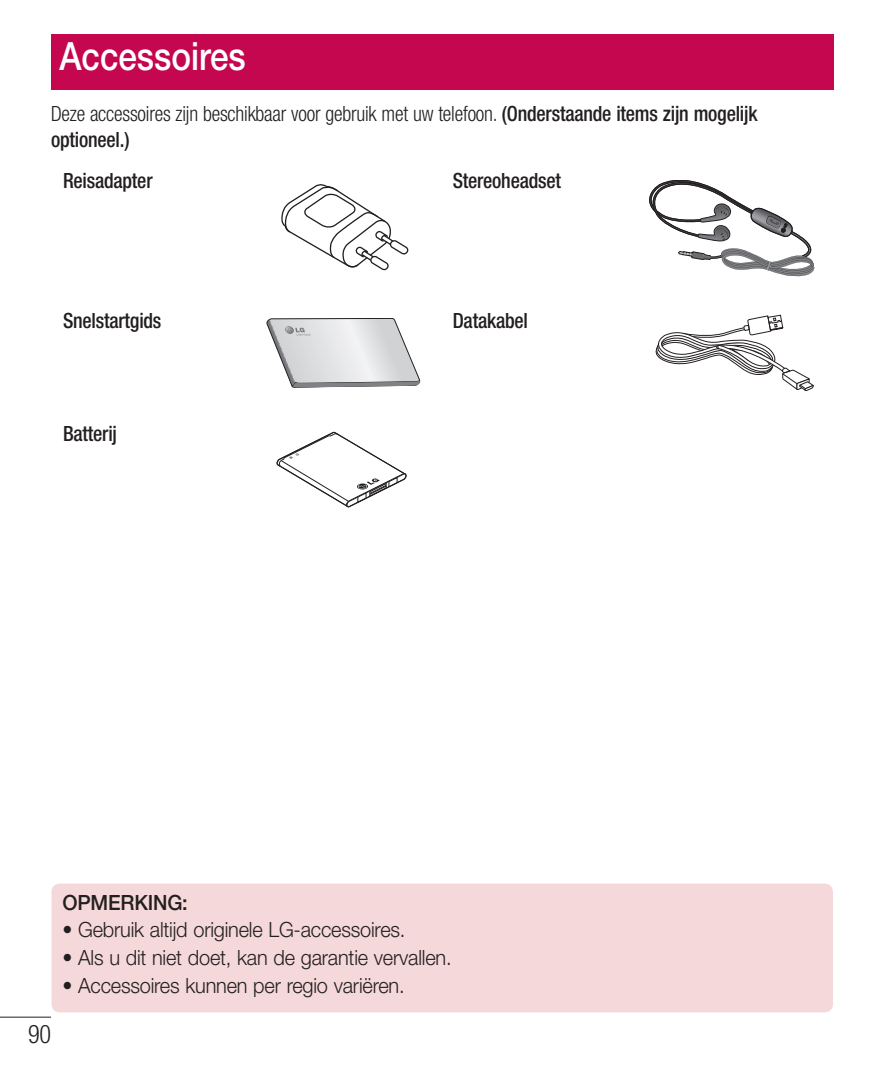
<style>
.page{position:relative;width:893px;height:1072px;background:#fff}
.page>*{position:absolute;margin:0;border:0;box-sizing:border-box;transform-origin:0 0}
.t1{font:500 39px "Helvetica Neue LT Pro";color:#fff;scale:.85 1}
.t2{font:300 condensed 25.5px "Helvetica Neue LT Pro";color:#231f20;scale:.95 1}
.t3{font:300 21px "Helvetica Neue LT Pro";letter-spacing:-.01em;color:#231f20;scale:.95 1}
.t4{font:300 condensed 21px/25.2px "Helvetica Neue LT Pro";letter-spacing:-.01em;color:#231f20;scale:.95 1}
.t5{font:500 condensed 21px "Helvetica Neue LT Pro";letter-spacing:-.01em;color:#231f20;scale:.95 1}
.t6{font:500 21px "Helvetica Neue LT Pro";letter-spacing:-.01em;color:#231f20;scale:.95 1}
.s1{font-weight:500}
</style>
<div class="page">
<hr style="left:0;top:1016px;width:51px;height:1px;background:#231f20">
<svg style="left:281px;top:184px;width:128px;height:87px"></svg>
<svg style="left:650px;top:180px;width:164px;height:96px"></svg>
<svg style="left:267px;top:318px;width:153px;height:69px"></svg>
<svg style="left:655px;top:314px;width:159px;height:78px"></svg>
<svg style="left:277px;top:432px;width:130px;height:75px"></svg>
<div style="left:51px;top:34px;width:782px;height:55px;background:#c50750"></div>
<div style="left:51px;top:883px;width:782px;height:129px;background:#f5d8da;border-radius:9px"></div>
<h1 class="t1" style="left:60px;top:42px;width:221px">Accessoires</h1>
<p class="t4" style="left:51px;top:103px;width:745px">Deze accessoires zijn beschikbaar voor gebruik met uw telefoon. <span class="s1">(Onderstaande items zijn mogelijk optioneel.)</span></p>
<p class="t5" style="left:63px;top:173px;width:96px">Reisadapter</p>
<p class="t5" style="left:453px;top:173px;width:116px">Stereoheadset</p>
<p class="t5" style="left:63px;top:313px;width:105px">Snelstartgids</p>
<p class="t5" style="left:453px;top:313px;width:81px">Datakabel</p>
<p class="t5" style="left:63px;top:426px;width:58px">Batterij</p>
<p class="t2" style="left:28px;top:1025px;width:26px">90</p>
<p class="t6" style="left:63px;top:894px;width:133px">OPMERKING:</p>
<p class="t3" style="left:63px;top:922px;width:362px">• Gebruik altijd originele LG-accessoires.</p>
<p class="t3" style="left:63px;top:950px;width:411px">• Als u dit niet doet, kan de garantie vervallen.</p>
<p class="t3" style="left:63px;top:977px;width:362px">• Accessoires kunnen per regio variëren.</p>
</div>
